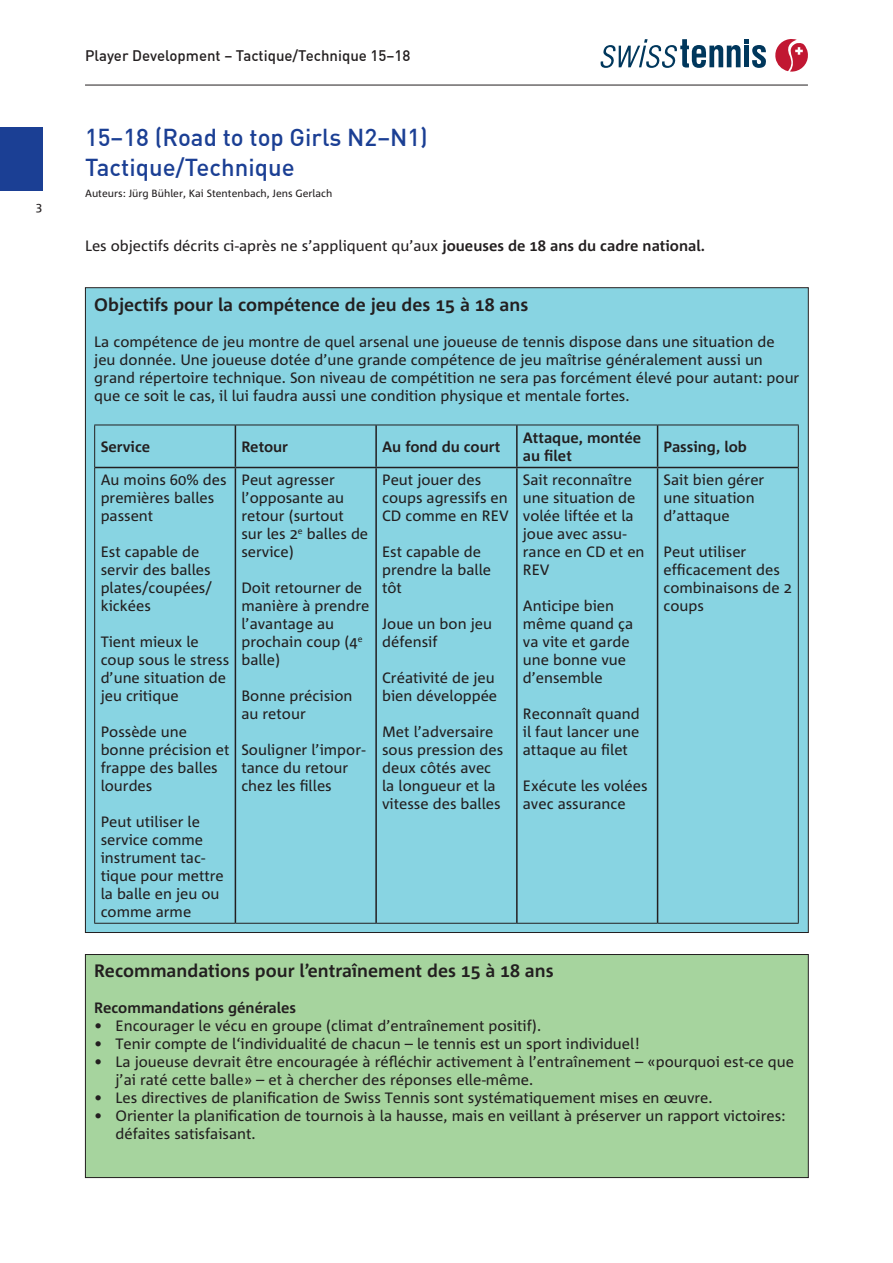
<style>
.page{position:relative;width:893px;height:1263px;background:#fff}
.page>*{position:absolute;margin:0;border:0;box-sizing:border-box;transform-origin:0 0}
.t1{font:500 24px/30px "DIN";color:#1b3f94}
.t2{font:700 18px "Corpid";color:#231f20}
.t3{font:15px/18px "Corpid";color:#231f20}
.t4{font:700 15px/18px "Corpid";color:#231f20}
.t5{font:500 15px "DIN";color:#231f20}
.t6{font:10.5px "Corpid";color:#231f20}
.s1{font-weight:700}
</style>
<div class="page">
<div style="left:0;top:128px;width:43px;height:63px;background:#1b3f94"></div>
<svg style="left:601px;top:39px;width:165px;height:29px"></svg>
<svg style="left:775px;top:39px;width:33px;height:33px"></svg>
<hr style="left:85px;top:85px;width:723px;height:1px;background:#231f20">
<div style="left:85px;top:288px;width:723px;height:644px;background:#88d4e2"></div>
<svg style="left:518px;top:468px;width:280px;height:455px"></svg>
<hr style="left:235px;top:425px;width:1px;height:42px;background:#231f20">
<hr style="left:375px;top:425px;width:2px;height:42px;background:#231f20">
<hr style="left:516px;top:425px;width:2px;height:42px;background:#231f20">
<hr style="left:657px;top:425px;width:1px;height:42px;background:#231f20">
<hr style="left:95px;top:467px;width:140px;height:1px;background:#231f20">
<hr style="left:235px;top:467px;width:141px;height:1px;background:#231f20">
<hr style="left:235px;top:468px;width:1px;height:455px;background:#231f20">
<hr style="left:376px;top:467px;width:141px;height:1px;background:#231f20">
<hr style="left:375px;top:468px;width:2px;height:455px;background:#231f20">
<hr style="left:517px;top:467px;width:141px;height:1px;background:#231f20">
<hr style="left:516px;top:468px;width:2px;height:455px;background:#231f20">
<hr style="left:658px;top:467px;width:140px;height:1px;background:#231f20">
<hr style="left:657px;top:468px;width:1px;height:455px;background:#231f20">
<hr style="left:94px;top:425px;width:141px;height:1px;background:#231f20">
<hr style="left:94px;top:425px;width:1px;height:42px;background:#231f20">
<hr style="left:235px;top:425px;width:141px;height:1px;background:#231f20">
<hr style="left:376px;top:425px;width:141px;height:1px;background:#231f20">
<hr style="left:517px;top:425px;width:141px;height:1px;background:#231f20">
<hr style="left:658px;top:425px;width:141px;height:1px;background:#231f20">
<hr style="left:798px;top:425px;width:1px;height:42px;background:#231f20">
<hr style="left:94px;top:467px;width:1px;height:456px;background:#231f20">
<hr style="left:798px;top:467px;width:1px;height:456px;background:#231f20">
<hr style="left:94px;top:923px;width:141px;height:1px;background:#231f20">
<hr style="left:235px;top:923px;width:141px;height:1px;background:#231f20">
<hr style="left:376px;top:923px;width:141px;height:1px;background:#231f20">
<hr style="left:517px;top:923px;width:141px;height:1px;background:#231f20">
<hr style="left:658px;top:923px;width:141px;height:1px;background:#231f20">
<div style="left:85px;top:954px;width:723px;height:223px;background:#a6d49e"></div>
<div style="left:85px;top:954px;width:724px;height:224px;border:1px solid #231f20"></div>
<p class="t5" style="left:85px;top:46px;width:327px">Player Development – Tactique/Technique 15–18</p>
<h1 class="t1" style="left:85px;top:122px;width:344px">15–18 (Road to top Girls N2–N1)<br>Tactique/Technique</h1>
<p class="t6" style="left:85px;top:188px;width:249px">Auteurs: Jürg Bühler, Kai Stentenbach, Jens Gerlach</p>
<p class="t3" style="left:85px;top:237px;width:622px">Les objectifs décrits ci-après ne s’appliquent qu’aux <span class="s1">joueuses de 18 ans du cadre national.</span></p>
<p class="t2" style="left:94px;top:294px;width:435px">Objectifs pour la compétence de jeu des 15 à 18 ans</p>
<p class="t3" style="left:94px;top:333px;width:707px">La compétence de jeu montre de quel arsenal une joueuse de tennis dispose dans une situation de jeu donnée. Une joueuse dotée d’une grande compétence de jeu maîtrise généralement aussi un grand répertoire technique. Son niveau de compétition ne sera pas forcément élevé pour autant: pour que ce soit le cas, il lui faudra aussi une condition physique et mentale fortes.</p>
<p class="t4" style="left:101px;top:438px;width:51px">Service</p>
<p class="t4" style="left:241px;top:438px;width:48px">Retour</p>
<p class="t4" style="left:382px;top:438px;width:120px">Au fond du court</p>
<p class="t4" style="left:523px;top:429px;width:120px">Attaque, montée au filet</p>
<p class="t4" style="left:664px;top:438px;width:85px">Passing, lob</p>
<p class="t3" style="left:101px;top:471px;width:127px">Au moins 60% des premières balles passent</p>
<p class="t3" style="left:101px;top:543px;width:113px">Est capable de servir des balles plates/coupées/ kickées</p>
<p class="t3" style="left:101px;top:633px;width:130px">Tient mieux le coup sous le stress d’une situation de jeu critique</p>
<p class="t3" style="left:101px;top:723px;width:130px">Possède une bonne précision et frappe des balles lourdes</p>
<p class="t3" style="left:101px;top:813px;width:125px">Peut utiliser le service comme instrument tac&shy;tique pour mettre la balle en jeu ou comme arme</p>
<p class="t3" style="left:523px;top:471px;width:123px">Sait reconnaître une situation de volée liftée et la joue avec assu&shy;rance en CD et en<br>REV</p>
<p class="t3" style="left:523px;top:597px;width:112px">Anticipe bien même quand ça va vite et garde une bonne vue d’ensemble</p>
<p class="t3" style="left:523px;top:705px;width:118px;text-align:justify">Reconnaît quand il faut lancer une attaque au filet</p>
<p class="t3" style="left:523px;top:777px;width:126px">Exécute les volées avec assurance</p>
<p class="t3" style="left:664px;top:471px;width:102px">Sait bien gérer une situation d’attaque</p>
<p class="t3" style="left:664px;top:543px;width:130px">Peut utiliser efficacement des combinaisons de 2 coups</p>
<p class="t3" style="left:382px;top:471px;width:128px">Peut jouer des coups agressifs en<br>CD comme en REV</p>
<p class="t3" style="left:382px;top:543px;width:111px">Est capable de prendre la balle tôt</p>
<p class="t3" style="left:382px;top:615px;width:111px">Joue un bon jeu défensif</p>
<p class="t3" style="left:382px;top:669px;width:117px">Créativité de jeu bien développée</p>
<p class="t3" style="left:382px;top:723px;width:123px">Met l’adversaire sous pression des deux côtés avec la longueur et la vitesse des balles</p>
<p class="t3" style="left:241px;top:471px;width:128px">Peut agresser l’opposante au retour (surtout sur les 2<sup>e</sup> balles de service)</p>
<p class="t3" style="left:241px;top:579px;width:130px">Doit retourner de manière à prendre l’avantage au prochain coup (4<sup>e </sup>balle)</p>
<p class="t3" style="left:241px;top:687px;width:113px">Bonne précision au retour</p>
<p class="t3" style="left:241px;top:741px;width:126px">Souligner l’impor&shy;tance du retour chez les filles</p>
<p class="t2" style="left:94px;top:961px;width:461px">Recommandations pour l’entraînement des 15 à 18 ans</p>
<p class="t4" style="left:94px;top:999px;width:203px">Recommandations générales</p>
<p class="t3" style="left:94px;top:1017px;width:448px">• Encourager le vécu en groupe (climat d’entraînement positif).</p>
<p class="t3" style="left:94px;top:1035px;width:547px">• Tenir compte de l‘individualité de chacun – le tennis est un sport individuel!</p>
<p class="t3" style="left:116px;top:1053px;width:680px;text-indent:-21px">• La joueuse devrait être encouragée à réfléchir activement à l’entraînement – «pourquoi est-ce que j’ai raté cette balle» – et à chercher des réponses elle-même.</p>
<p class="t3" style="left:94px;top:1089px;width:620px">• Les directives de planification de Swiss Tennis sont systématiquement mises en œuvre.</p>
<p class="t3" style="left:116px;top:1107px;width:672px;text-indent:-21px">• Orienter la planification de tournois à la hausse, mais en veillant à préserver un rapport victoires: défaites satisfaisant.</p>
</div>
